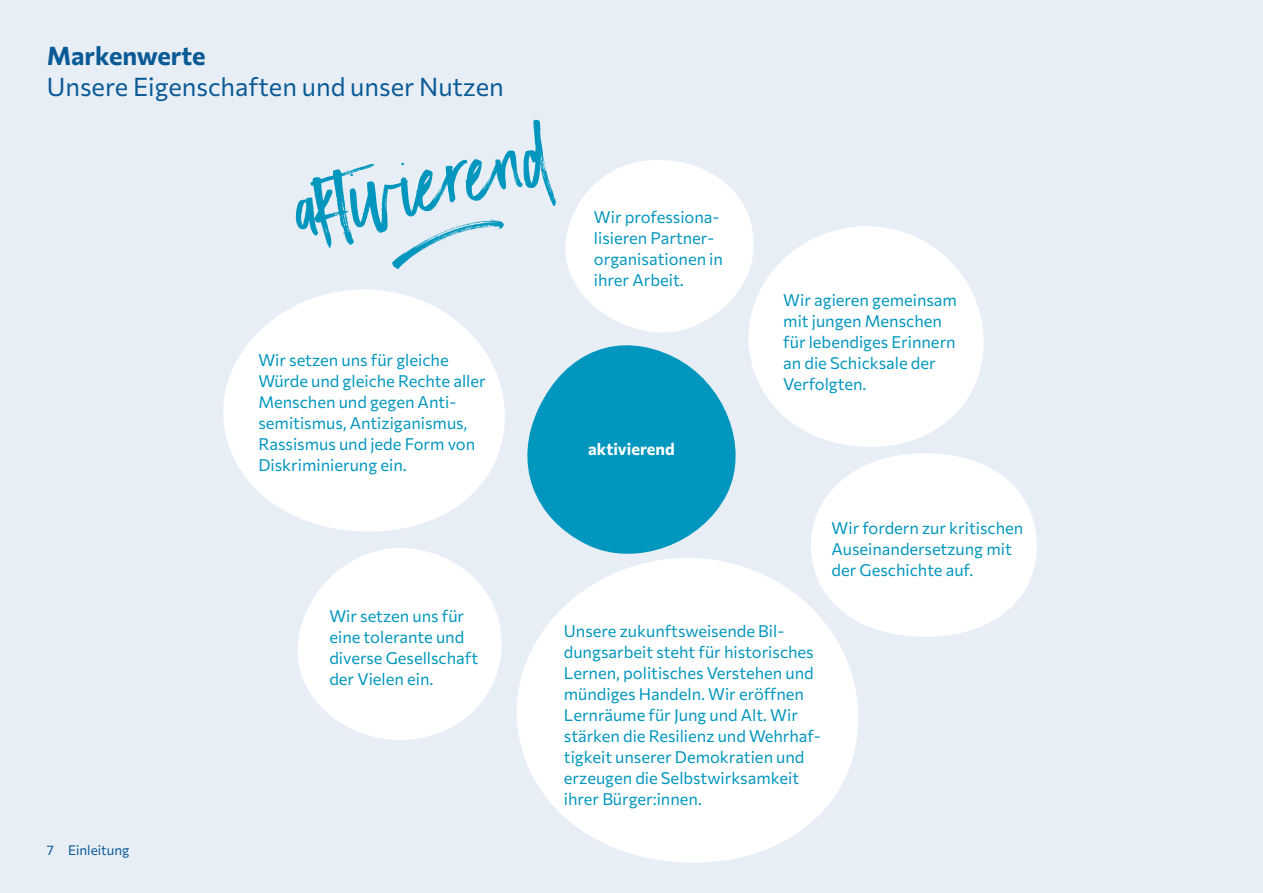
<style>
.page{position:relative;width:1263px;height:893px;background:#e7eef5}
.page>*{position:absolute;margin:0;border:0;box-sizing:border-box;transform-origin:0 0}
.t1{font:82.5px "Black Diamond";color:#0096be}
.t2{font:25.5px "Commissioner";color:#0a5a96}
.t3{font:700 25.5px "Commissioner";color:#0a5a96}
.t4{font:16.5px/21px "Commissioner";color:#0096be}
.t5{font:700 16.5px "Commissioner";color:#fff}
.t6{font:13.5px "Commissioner";color:#0a5a96}
</style>
<div class="page">
<svg style="left:517px;top:568px;width:341px;height:295px;fill:#fff"></svg>
<svg style="left:223px;top:289px;width:282px;height:243px;fill:#fff"></svg>
<svg style="left:565px;top:160px;width:186px;height:170px"></svg>
<svg style="left:741px;top:224px;width:243px;height:223px;fill:#fff"></svg>
<svg style="left:809px;top:453px;width:228px;height:185px"></svg>
<svg style="left:298px;top:548px;width:204px;height:192px"></svg>
<svg style="left:527px;top:330px;width:223px;height:238px;fill:#0096be"></svg>
<h2 class="t3" style="left:47px;top:36px;width:160px">Markenwerte</h2>
<h2 class="t2" style="left:47px;top:67px;width:458px">Unsere Eigenschaften und unser Nutzen</h2>
<h1 class="t1" style="left:287px;top:157px;width:258px;rotate:-12deg">aktivierend</h1>
<p class="t4" style="left:258px;top:349px;width:229px">Wir setzen uns für gleiche<br>Würde und gleiche Rechte aller<br>Menschen und gegen Anti&shy;semitismus, Antiziganismus,<br>Rassismus und jede Form von<br>Diskriminierung ein.</p>
<p class="t4" style="left:594px;top:206px;width:131px">Wir professiona&shy;lisieren Partner&shy;organisationen in ihrer Arbeit.</p>
<p class="t5" style="left:588px;top:436px;width:88px">aktivierend</p>
<p class="t4" style="left:783px;top:288px;width:175px">Wir agieren gemeinsam mit jungen Menschen für lebendiges Erinnern an die Schicksale der<br>Verfolgten.</p>
<p class="t4" style="left:832px;top:516px;width:193px">Wir fordern zur kritischen<br>Auseinandersetzung mit der Geschichte auf.</p>
<p class="t6" style="left:47px;top:839px;width:84px">7 Einleitung</p>
<p class="t4" style="left:329px;top:604px;width:150px">Wir setzen uns für eine tolerante und diverse Gesellschaft der Vielen ein.</p>
<p class="t4" style="left:564px;top:619px;width:258px">Unsere zukunftsweisende Bil&shy;dungsarbeit steht für historisches<br>Lernen, politisches Verstehen und mündiges Handeln. Wir eröffnen<br>Lernräume für Jung und Alt. Wir stärken die Resilienz und Wehrhaf&shy;tigkeit unserer Demokratien und erzeugen die Selbstwirksamkeit ihrer Bürger:innen.</p>
</div>
